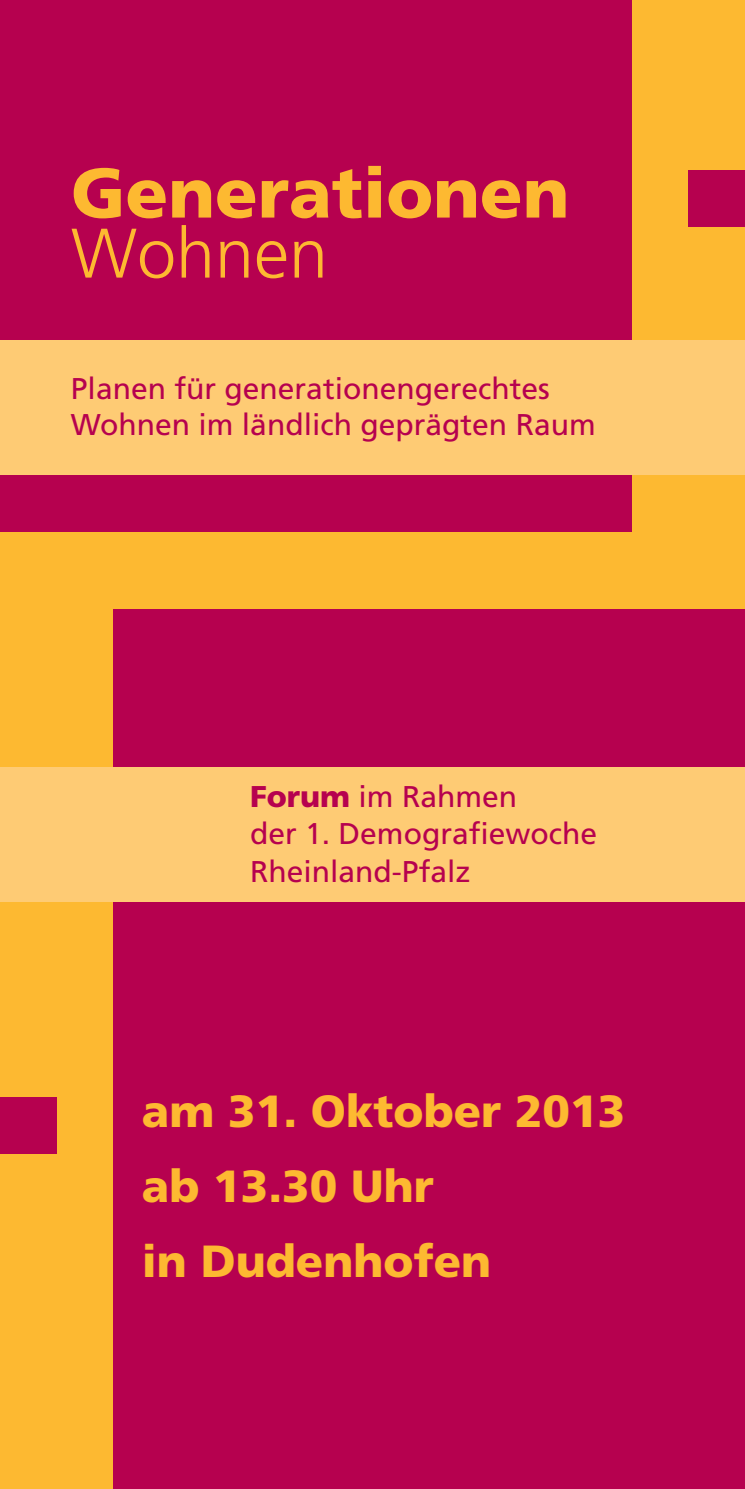
<style>
.page{position:relative;width:745px;height:1489px;background:#fff}
.page>*{position:absolute;margin:0;border:0;box-sizing:border-box;transform-origin:0 0}
.t1{font:900 70px "Frutiger";color:#fdb931}
.t2{font:300 70px "Frutiger";color:#fdb931}
.t3{font:900 45px/75px "Frutiger";color:#fdb931}
.t4{font:30px/37.5px "Frutiger";color:#b6014f}
.s1{font-weight:900}
</style>
<div class="page">
<div style="left:0;top:0;width:744px;height:1488px;background:#fdb931"></div>
<div style="left:0;top:0;width:631px;height:531px;background:#b6014f"></div>
<div style="left:0;top:340px;width:744px;height:135px;background:#fecb74"></div>
<div style="left:113px;top:609px;width:631px;height:879px;background:#b6014f"></div>
<div style="left:687px;top:170px;width:57px;height:57px;background:#b6014f"></div>
<div style="left:0;top:1097px;width:57px;height:56px;background:#b6014f"></div>
<div style="left:0;top:767px;width:744px;height:135px;background:#fecb74"></div>
<h1 class="t1" style="left:71px;top:151px;width:499px">Generationen</h1>
<h1 class="t2" style="left:71px;top:214px;width:258px">Wohnen</h1>
<p class="t4" style="left:71px;top:370px;width:526px;line-height:36px">Planen für generationengerechtes<br>Wohnen im ländlich geprägten Raum</p>
<p class="t4" style="left:250px;top:777px;width:348px"><span class="s1">Forum</span> im Rahmen<br>der 1. Demografiewoche<br>Rheinland-Pfalz</p>
<h2 class="t3" style="left:142px;top:1072px;width:484px">am 31. Oktober 2013 ab 13.30 Uhr<br>in Dudenhofen</h2>
</div>
